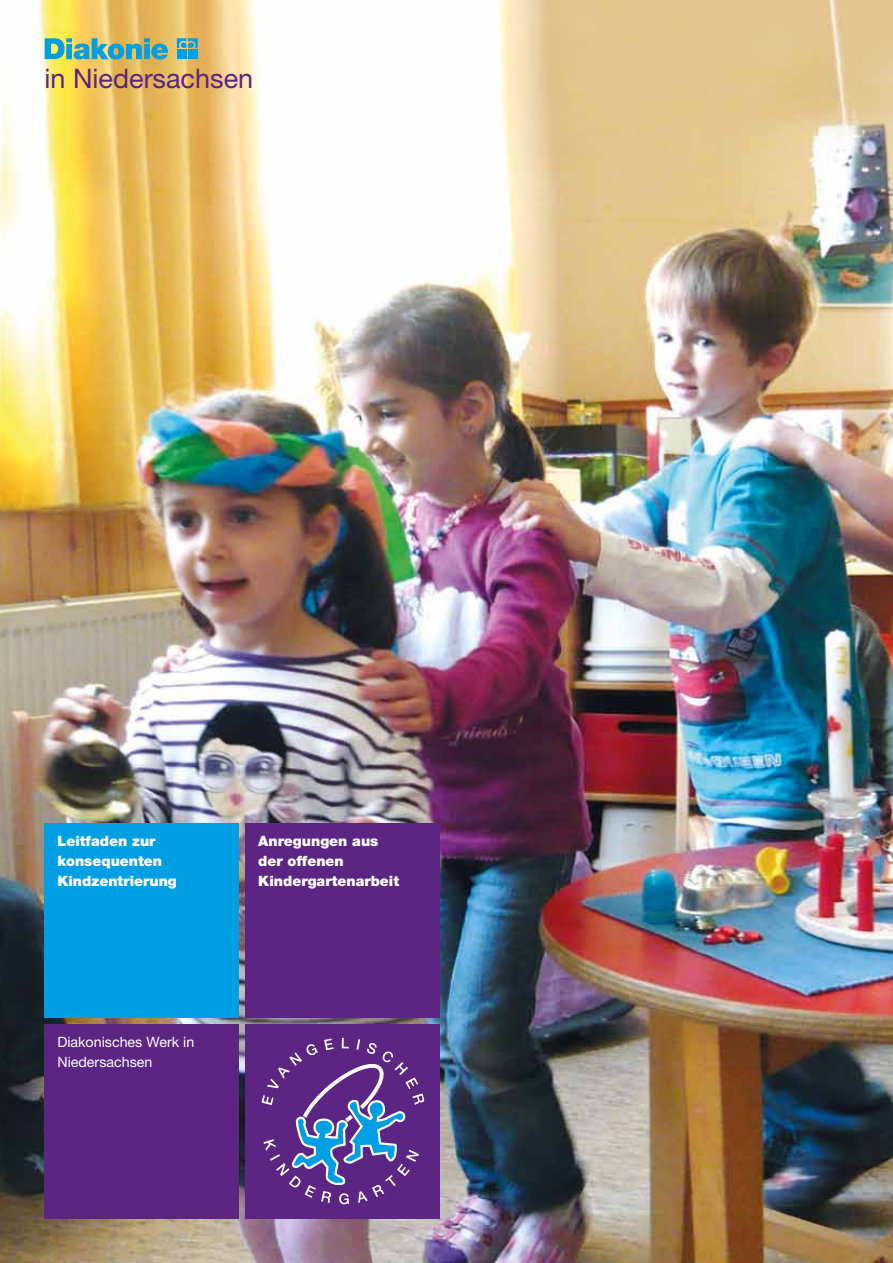
<style>
.page{position:relative;width:893px;height:1263px;background:#fff}
.page>*{position:absolute;margin:0;border:0;box-sizing:border-box;transform-origin:0 0}
.t1{font:27px "Helvetica Neue LT Pro";color:#5c2483}
.t2{font:900 14.25px/20.1px "Helvetica Neue LT Pro";color:#fff}
.t3{font:14.25px/20.1px "Helvetica Neue LT Pro";color:#fff}
</style>
<div class="page">
<img style="left:0;top:0;width:893px;height:1263px">
<div style="left:45px;top:823px;width:194px;height:194px;background:#009fe3"></div>
<div style="left:246px;top:823px;width:194px;height:194px;background:#5c2483"></div>
<div style="left:45px;top:1024px;width:194px;height:194px;background:#5c2483"></div>
<div style="left:246px;top:1024px;width:194px;height:194px;background:#5c2483"></div>
<svg style="left:45px;top:38px;width:123px;height:22px;background:#6bb1a5"></svg>
<svg style="left:177px;top:38px;width:21px;height:10px"></svg>
<div style="left:177px;top:50px;width:9px;height:9px;background:#009fe3"></div>
<div style="left:188px;top:50px;width:10px;height:9px;background:#009fe3"></div>
<svg style="left:261px;top:1038px;width:164px;height:166px"></svg>
<h1 class="t1" style="left:45px;top:62px;width:210px">in Niedersachsen</h1>
<p class="t2" style="left:57px;top:830px;width:121px">Leitfaden zur konsequenten<br>Kindzentrierung</p>
<p class="t2" style="left:258px;top:830px;width:142px">Anregungen aus der offenen<br>Kindergartenarbeit</p>
<p class="t3" style="left:57px;top:1031px;width:138px">Diakonisches Werk in<br>Niedersachsen</p>
</div>
